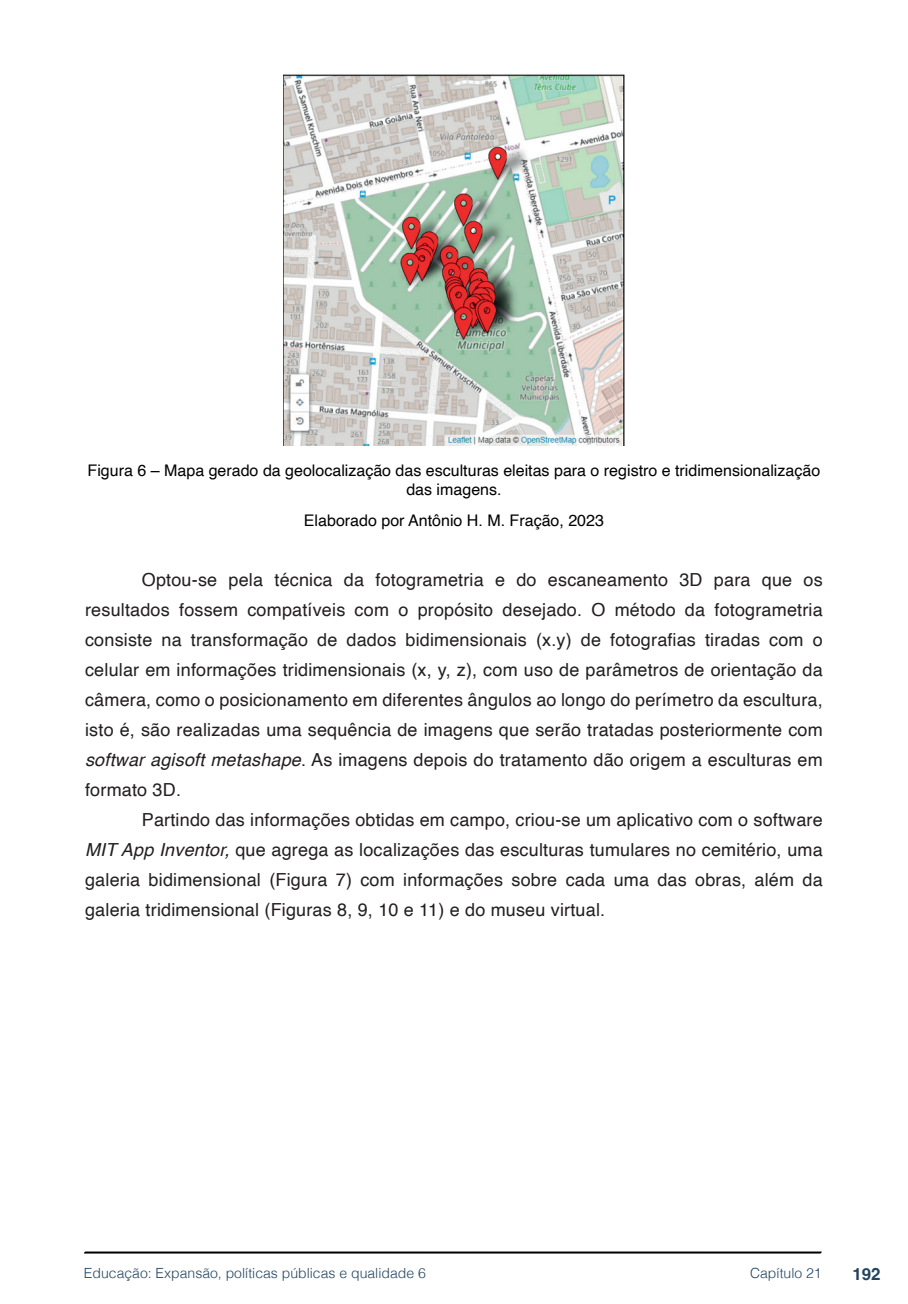
<style>
.page{position:relative;width:908px;height:1304px;background:#fff}
.page>*{position:absolute;margin:0;border:0;box-sizing:border-box;transform-origin:0 0}
.txt{font:18px/30px "Helvetica";letter-spacing:.01em;color:#231f20;text-align:justify}
.t1{font:700 16.8px "Helvetica";color:#23445f}
.imagens_graf_tab{font:16px/19.2px "Helvetica";color:#000;text-align:center}
.t2{font:300 14px "Helvetica";color:#23445f}
.s1{font-style:italic}
</style>
<div class="page">
<svg style="left:84px;top:1251px;width:737px;height:3px;background:#515151"></svg>
<img style="left:283px;top:74px;width:341px;height:372px">
<p class="imagens_graf_tab" style="left:88px;top:461px;width:733px">Figura 6 – Mapa gerado da geolocalização das esculturas eleitas para o registro e tridimensionalização das imagens.</p>
<p class="imagens_graf_tab" style="left:304px;top:511px;width:301px">Elaborado por Antônio H. M. Fração, 2023</p>
<p class="txt" style="left:85px;top:565px;width:738px;text-indent:57px">Optou-se pela técnica da fotogrametria e do escaneamento 3D para que os resultados fossem compatíveis com o propósito desejado. O método da fotogrametria consiste na transformação de dados bidimensionais (x.y) de fotografias tiradas com o celular em informações tridimensionais (x, y, z), com uso de parâmetros de orientação da câmera, como o posicionamento em diferentes ângulos ao longo do perímetro da escultura, isto é, são realizadas uma sequência de imagens que serão tratadas posteriormente com <span class="s1">softwar agisoft metashape</span>. As imagens depois do tratamento dão origem a esculturas em formato 3D.</p>
<p class="txt" style="left:85px;top:805px;width:738px;text-indent:57px">Partindo das informações obtidas em campo, criou-se um aplicativo com o software <span class="s1">MIT App Inventor,</span> que agrega as localizações das esculturas tumulares no cemitério, uma galeria bidimensional (Figura 7) com informações sobre cada uma das obras, além da galeria tridimensional (Figuras 8, 9, 10 e 11) e do museu virtual.</p>
<p class="t2" style="left:84px;top:1261px;width:343px">Educação: Expansão, políticas públicas e qualidade 6</p>
<p class="t2" style="left:749px;top:1261px;width:73px">Capítulo 21</p>
<p class="t1" style="left:851px;top:1264px;width:30px">192</p>
</div>
